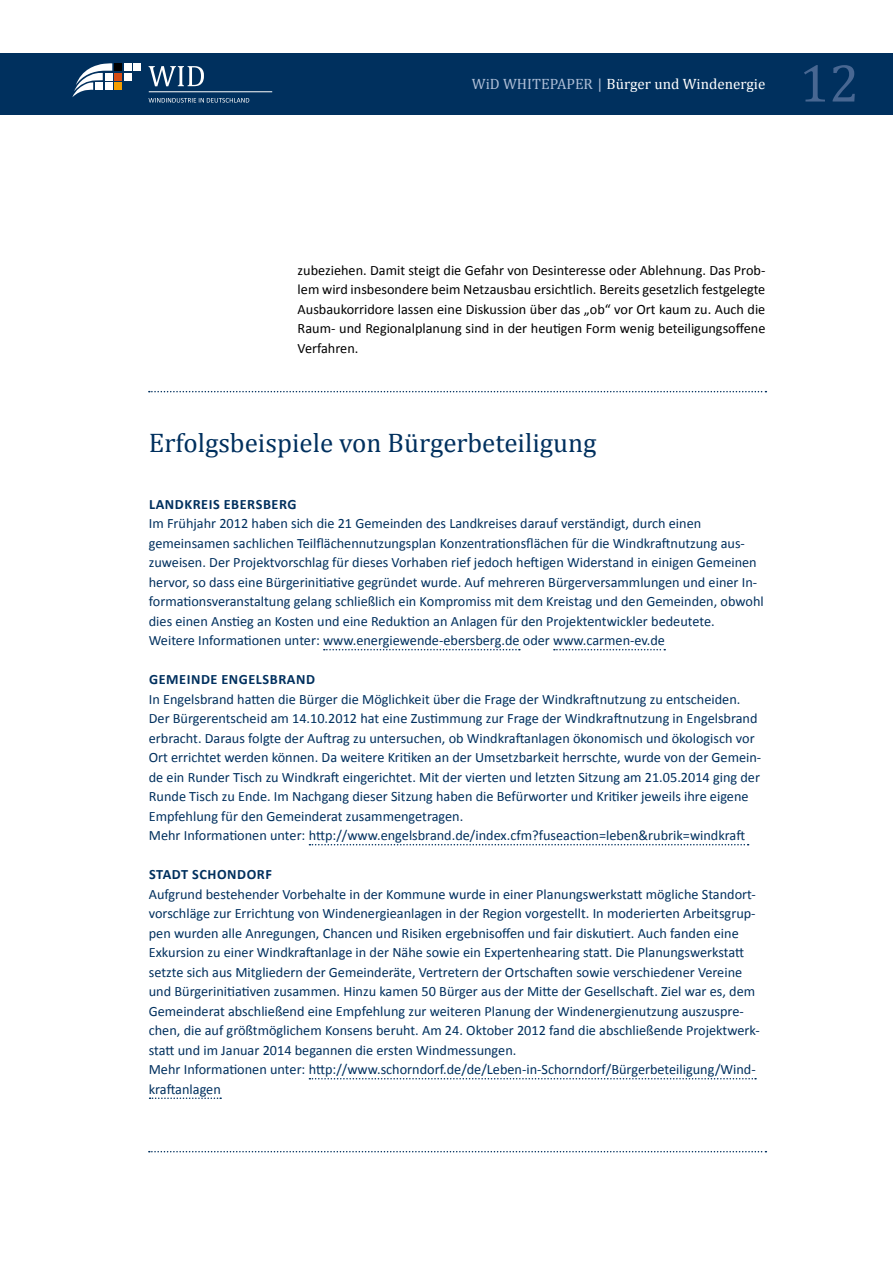
<style>
.page{position:relative;width:893px;height:1263px;background:#fff}
.page>*{position:absolute;margin:0;border:0;box-sizing:border-box;transform-origin:0 0}
.t1{font:54px "Cambria";color:#486792}
.t2{font:27px "Cambria";color:#00305e}
.t3{font:15px "Cambria";color:#fff}
.t4{font:14.25px/19.5px "Calibri";color:#00305e}
.t5{font:14.25px/19.5px "Calibri";color:#000;text-align:justify}
.t6{font:700 14.25px "Calibri";letter-spacing:.04em;color:#00305e}
.s1{color:#afbfd7}
.s2{font-family:"Calibri";color:#afbfd7}
</style>
<div class="page">
<div style="left:0;top:53px;width:893px;height:61px;background:#00305e"></div>
<div style="left:115px;top:63px;width:7px;height:8px;background:#000"></div>
<div style="left:124px;top:63px;width:7px;height:8px;background:#fff"></div>
<div style="left:134px;top:63px;width:7px;height:8px;background:#fff"></div>
<div style="left:115px;top:73px;width:7px;height:7px;background:#d64c13"></div>
<div style="left:124px;top:73px;width:7px;height:7px;background:#fff"></div>
<div style="left:115px;top:83px;width:7px;height:7px;background:#f49e00"></div>
<svg style="left:72px;top:63px;width:40px;height:34px"></svg>
<svg style="left:149px;top:66px;width:55px;height:20px"></svg>
<svg style="left:149px;top:98px;width:100px;height:5px"></svg>
<hr style="left:149px;top:92px;width:123px;height:1px;background:#fff">
<svg style="left:324px;top:649px;width:196px;height:1px"></svg>
<svg style="left:554px;top:649px;width:111px;height:1px"></svg>
<svg style="left:309px;top:844px;width:440px;height:1px"></svg>
<svg style="left:309px;top:1078px;width:447px;height:1px"></svg>
<svg style="left:150px;top:1097px;width:71px;height:2px"></svg>
<svg style="left:149px;top:391px;width:617px;height:1px"></svg>
<svg style="left:149px;top:1151px;width:617px;height:1px"></svg>
<p class="t3" style="left:472px;top:76px;width:295px"><span class="s1">WiD WHITEPAPER</span> <span class="s2">|</span> Bürger und Windenergie</p>
<h1 class="t1" style="left:799px;top:51px;width:61px">12</h1>
<p class="t5" style="left:298px;top:260px;width:469px">zubeziehen. Damit steigt die Gefahr von Desinteresse oder Ablehnung. Das Prob&shy;lem wird insbesondere beim Netzausbau ersichtlich. Bereits gesetzlich festgelegte Ausbaukorridore lassen eine Diskussion über das „ob“ vor Ort kaum zu. Auch die Raum- und Regionalplanung sind in der heutigen Form wenig beteiligungsoffene Verfahren.</p>
<h2 class="t2" style="left:149px;top:427px;width:449px">Erfolgsbeispiele von Bürgerbeteiligung</h2>
<p class="t6" style="left:149px;top:495px;width:149px">LANDKREIS EBERSBERG</p>
<p class="t4" style="left:149px;top:514px;width:616px">Im Frühjahr 2012 haben sich die 21 Gemeinden des Landkreises darauf verständigt, durch einen gemeinsamen sachlichen Teilflächennutzungsplan Konzentrationsflächen für die Windkraftnutzung aus&shy;zuweisen. Der Projektvorschlag für dieses Vorhaben rief jedoch heftigen Widerstand in einigen Gemeinen hervor, so dass eine Bürgerinitiative gegründet wurde. Auf mehreren Bürgerversammlungen und einer In&shy;formationsveranstaltung gelang schließlich ein Kompromiss mit dem Kreistag und den Gemeinden, obwohl dies einen Anstieg an Kosten und eine Reduktion an Anlagen für den Projektentwickler bedeutete.<br>Weitere Informationen unter: www.energiewende-ebersberg.de oder www.carmen-ev.de</p>
<p class="t6" style="left:149px;top:670px;width:167px">GEMEINDE ENGELSBRAND</p>
<p class="t4" style="left:149px;top:689px;width:614px">In Engelsbrand hatten die Bürger die Möglichkeit über die Frage der Windkraftnutzung zu entscheiden.<br>Der Bürgerentscheid am 14.10.2012 hat eine Zustimmung zur Frage der Windkraftnutzung in Engelsbrand erbracht. Daraus folgte der Auftrag zu untersuchen, ob Windkraftanlagen ökonomisch und ökologisch vor Ort errichtet werden können. Da weitere Kritiken an der Umsetzbarkeit herrschte, wurde von der Gemein&shy;de ein Runder Tisch zu Windkraft eingerichtet. Mit der vierten und letzten Sitzung am 21.05.2014 ging der Runde Tisch zu Ende. Im Nachgang dieser Sitzung haben die Befürworter und Kritiker jeweils ihre eigene Empfehlung für den Gemeinderat zusammengetragen.<br>Mehr Informationen unter: http://www.engelsbrand.de/index.cfm?fuseaction=leben&amp;rubrik=windkraft</p>
<p class="t6" style="left:149px;top:865px;width:124px">STADT SCHONDORF</p>
<p class="t4" style="left:149px;top:884px;width:613px">Aufgrund bestehender Vorbehalte in der Kommune wurde in einer Planungswerkstatt mögliche Standort&shy;vorschläge zur Errichtung von Windenergieanlagen in der Region vorgestellt. In moderierten Arbeitsgrup&shy;pen wurden alle Anregungen, Chancen und Risiken ergebnisoffen und fair diskutiert. Auch fanden eine Exkursion zu einer Windkraftanlage in der Nähe sowie ein Expertenhearing statt. Die Planungswerkstatt setzte sich aus Mitgliedern der Gemeinderäte, Vertretern der Ortschaften sowie verschiedener Vereine und Bürgerinitiativen zusammen. Hinzu kamen 50 Bürger aus der Mitte der Gesellschaft. Ziel war es, dem Gemeinderat abschließend eine Empfehlung zur weiteren Planung der Windenergienutzung auszuspre&shy;chen, die auf größtmöglichem Konsens beruht. Am 24. Oktober 2012 fand die abschließende Projektwerk&shy;statt und im Januar 2014 begannen die ersten Windmessungen.<br>Mehr Informationen unter: http://www.schorndorf.de/de/Leben-in-Schorndorf/Bürgerbeteiligung/Wind&shy;kraftanlagen</p>
</div>
